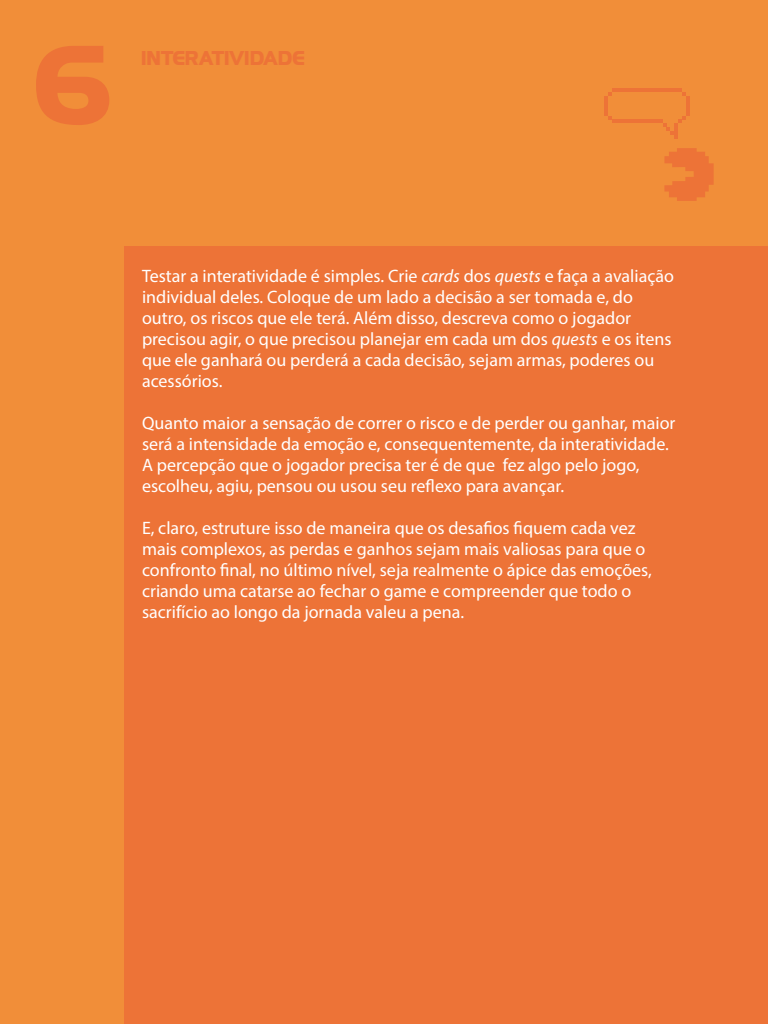
<style>
.page{position:relative;width:768px;height:1024px;background:#f18e39}
.page>*{position:absolute;margin:0;border:0;box-sizing:border-box;transform-origin:0 0}
.t1{font:100px "Hancock Park Bold Laser";color:#ed7337}
.t2{font:18px/21px "Myriad Pro";color:#fff}
.t3{font:18px "Hancock Park Bold Laser";letter-spacing:-.03em;color:#ed7337}
.s1{font-style:italic}
</style>
<div class="page">
<div style="left:124px;top:246px;width:644px;height:778px;background:#ed7337"></div>
<svg style="left:664px;top:148px;width:50px;height:53px"></svg>
<svg style="left:604px;top:88px;width:86px;height:51px"></svg>
<h1 class="t1" style="left:36px;top:31px;width:82px">6</h1>
<p class="t3" style="left:142px;top:48px;width:165px">INTERATIVIDADE</p>
<p class="t2" style="left:142px;top:265px;width:534px">Testar a interatividade é simples. Crie <span class="s1">cards</span> dos <span class="s1">quests</span> e faça a avaliação individual deles. Coloque de um lado a decisão a ser tomada e, do outro, os riscos que ele terá. Além disso, descreva como o jogador precisou agir, o que precisou planejar em cada um dos <span class="s1">quests</span> e os itens que ele ganhará ou perderá a cada decisão, sejam armas, poderes ou acessórios.</p>
<p class="t2" style="left:142px;top:412px;width:535px">Quanto maior a sensação de correr o risco e de perder ou ganhar, maior será a intensidade da emoção e, consequentemente, da interatividade.<br>A percepção que o jogador precisa ter é de que fez algo pelo jogo, escolheu, agiu, pensou ou usou seu reflexo para avançar.</p>
<p class="t2" style="left:142px;top:517px;width:511px">E, claro, estruture isso de maneira que os desafios fiquem cada vez mais complexos, as perdas e ganhos sejam mais valiosas para que o confronto final, no último nível, seja realmente o ápice das emoções, criando uma catarse ao fechar o game e compreender que todo o sacrifício ao longo da jornada valeu a pena.</p>
</div>
